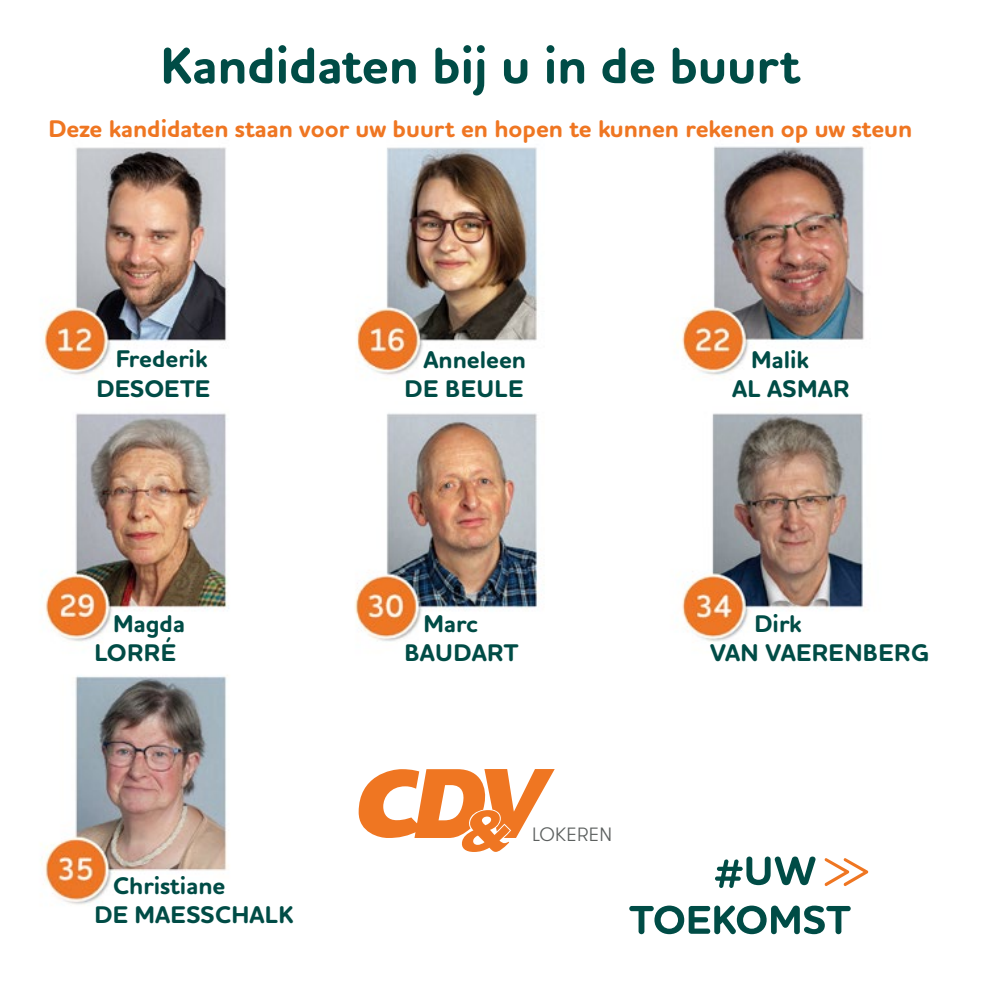
<style>
.page{position:relative;width:993px;height:993px;background:#fff}
.page>*{position:absolute;margin:0;border:0;box-sizing:border-box;transform-origin:0 0}
.t1{font:700 51.62px "Houschka Rounded";color:#004c46}
.t2{font:700 24.5px/29.4px "Houschka Rounded";color:#004c46}
.t3{font:700 24.5px "Houschka Rounded";color:#ef7622}
.t4{font:300 19.25px "GT Walsheim Pro";letter-spacing:.015em;color:#5c605f}
</style>
<div class="page">
<img style="left:40px;top:146px;width:829px;height:765px">
<svg style="left:358px;top:768px;width:196px;height:83px"></svg>
<svg style="left:714px;top:856px;width:101px;height:31px"></svg>
<svg style="left:629px;top:905px;width:221px;height:28px"></svg>
<svg style="left:824px;top:857px;width:43px;height:28px"></svg>
<h1 class="t1" style="left:160px;top:32px;width:641px">Kandidaten bij u in de buurt</h1>
<p class="t3" style="left:48px;top:113px;width:865px">Deze kandidaten staan voor uw buurt en hopen te kunnen rekenen op uw steun</p>
<p class="t2" style="left:97px;top:344px;width:115px;text-align:right">Frederik<br>DESOETE</p>
<p class="t2" style="left:404px;top:345px;width:123px;text-align:right">Anneleen<br>DE BEULE</p>
<p class="t2" style="left:731px;top:345px;width:119px;text-indent:19px">Malik<br>AL ASMAR</p>
<p class="t2" style="left:94px;top:609px;width:92px;text-indent:19px">Magda<br>LORRÉ</p>
<p class="t2" style="left:94px;top:870px;width:201px;text-indent:19px">Christiane<br>DE MAESSCHALK</p>
<p class="t2" style="left:404px;top:608px;width:115px;text-indent:19px">Marc<br>BAUDART</p>
<p class="t2" style="left:709px;top:608px;width:221px;text-indent:44px">Dirk<br>VAN VAERENBERG</p>
<p class="t4" style="left:532px;top:821px;width:82px">LOKEREN</p>
</div>
